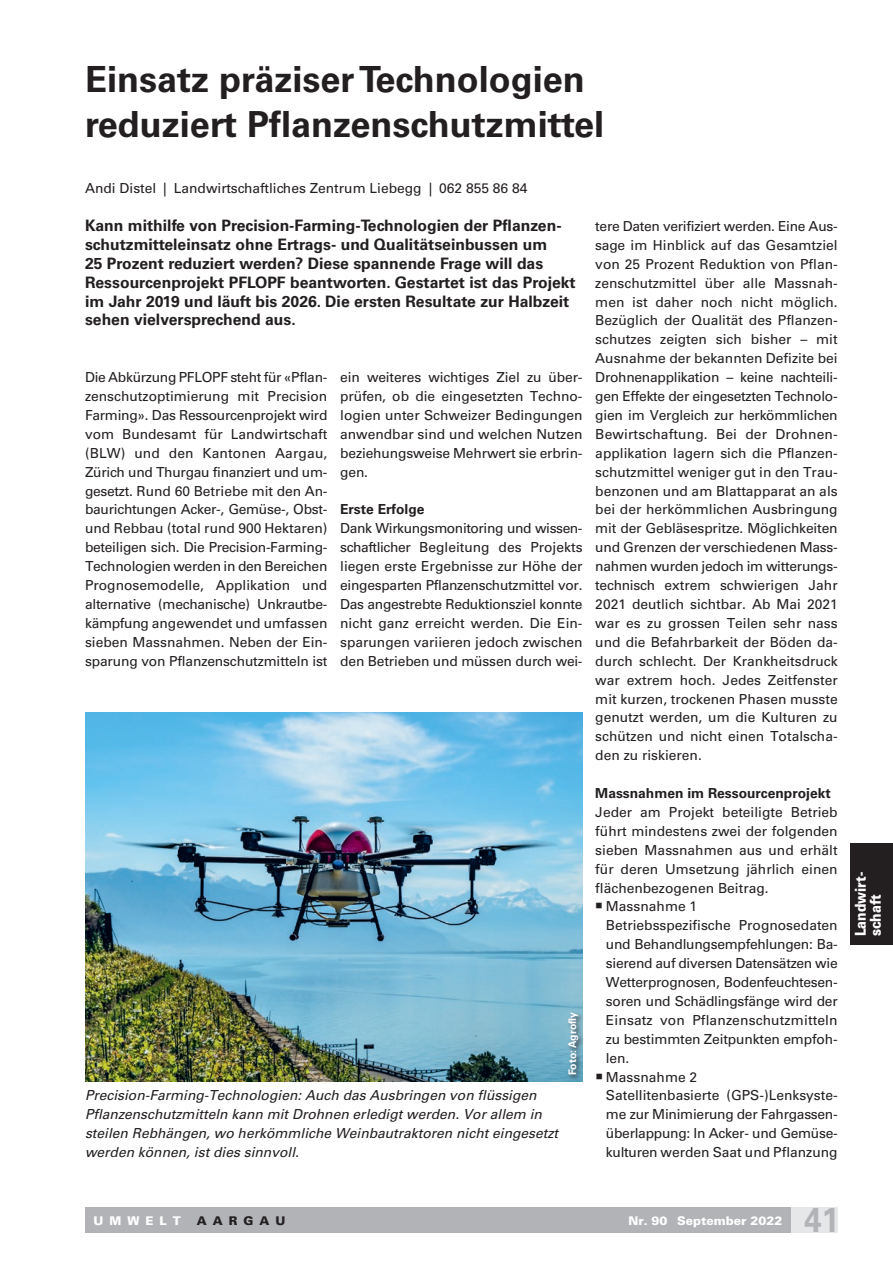
<style>
.page{position:relative;width:893px;height:1263px;background:#fff}
.page>*{position:absolute;margin:0;border:0;box-sizing:border-box;transform-origin:0 0}
.t1{font:700 36px/45px "Univers LT Std";color:#231f20}
.t2{font:700 34.5px "Univers LT Std";color:#b2b3b7;scale:.9 1}
.t3{font:700 15.75px/18.9px "Univers LT Std";color:#231f20}
.t4{font:900 15px/15px "Univers LT Std";color:#fff;scale:.85 1}
.t5{font:13.8px/18.9px "Univers LT Std";color:#231f20;text-align:justify}
.t6{font:13.8px/18.9px "Univers LT Std";letter-spacing:-.02em;color:#231f20}
.t7{font:italic 13.8px/18.9px "Univers LT Std";color:#231f20}
.t8{font:700 13.8px "Univers LT Std";color:#231f20}
.t9{font:900 12px "Univers LT Std";color:#fff}
.t10{font:900 12px "Univers LT Std";letter-spacing:.5em;color:#231f20}
.t11{font:700 10.5px "Univers LT Std";color:#fff}
.s1{font-family:"Carta Std"}
</style>
<div class="page">
<div style="left:85px;top:1207px;width:706px;height:26px;background:#b2b3b7"></div>
<div style="left:791px;top:1207px;width:47px;height:26px;background:#e6e7e9"></div>
<div style="left:850px;top:844px;width:43px;height:101px;background:#231f20"></div>
<img style="left:85px;top:712px;width:498px;height:369px">
<div style="left:566px;top:1010px;width:19px;height:71px;background:#231f20;opacity:.75"></div>
<h1 class="t1" style="left:85px;top:57px;width:521px">Einsatz präziser Technologien reduziert Pflanzenschutzmittel</h1>
<p class="t5" style="left:85px;top:179px;width:444px">Andi Distel | Landwirtschaftliches Zentrum Liebegg | 062 855 86 84</p>
<p class="t3" style="left:85px;top:216px;width:492px">Kann mithilfe von Precision-Farming-Technologien der Pflanzen&shy;schutzmitteleinsatz ohne Ertrags- und Qualitätseinbussen um<br>25 Prozent reduziert werden? Diese spannende Frage will das Ressourcenprojekt PFLOPF beantworten. Gestartet ist das Projekt im Jahr 2019 und läuft bis 2026. Die ersten Resultate zur Halbzeit sehen vielversprechend aus.</p>
<p class="t5" style="left:85px;top:368px;width:244px">Die Abkürzung PFLOPF steht für «Pflan&shy;zenschutzoptimierung mit Precision Farming». Das Ressourcenprojekt wird vom Bundesamt für Landwirtschaft (BLW) und den Kantonen Aargau, Zürich und Thurgau finanziert und um&shy;gesetzt. Rund 60 Betriebe mit den An&shy;baurichtungen Acker-, Gemüse-, Obst&shy;und Rebbau (total rund 900 Hektaren) beteiligen sich. Die Precision-Farming-Technologien werden in den Bereichen Prognosemodelle, Applikation und alternative (mechanische) Unkrautbe&shy;kämpfung angewendet und umfassen sieben Massnahmen. Neben der Ein&shy;sparung von Pflanzenschutzmitteln ist</p>
<p class="t5" style="left:340px;top:368px;width:244px">ein weiteres wichtiges Ziel zu über&shy;prüfen, ob die eingesetzten Techno&shy;logien unter Schweizer Bedingungen anwendbar sind und welchen Nutzen beziehungsweise Mehrwert sie erbrin&shy;gen.</p>
<p class="t8" style="left:340px;top:501px;width:86px">Erste Erfolge</p>
<p class="t5" style="left:340px;top:519px;width:244px">Dank Wirkungsmonitoring und wissen&shy;schaftlicher Begleitung des Projekts liegen erste Ergebnisse zur Höhe der eingesparten Pflanzenschutzmittel vor.<br>Das angestrebte Reduktionsziel konnte nicht ganz erreicht werden. Die Ein&shy;sparungen variieren jedoch zwischen den Betrieben und müssen durch wei-</p>
<p class="t7" style="left:85px;top:1086px;width:475px">Precision-Farming-Technologien: Auch das Ausbringen von flüssigen Pflanzenschutzmitteln kann mit Drohnen erledigt werden. Vor allem in steilen Rebhängen, wo herkömmliche Weinbautraktoren nicht eingesetzt werden können, ist dies sinnvoll.</p>
<p class="t11" style="left:566px;top:1075px;width:65px;rotate:-90deg">Foto: Agrofly</p>
<p class="t5" style="left:595px;top:217px;width:244px">tere Daten verifiziert werden. Eine Aus&shy;sage im Hinblick auf das Gesamtziel von 25 Prozent Reduktion von Pflan&shy;zenschutzmittel über alle Massnah&shy;men ist daher noch nicht möglich.<br>Bezüglich der Qualität des Pflanzen&shy;schutzes zeigten sich bisher – mit Ausnahme der bekannten Defizite bei Drohnenapplikation – keine nachteili&shy;gen Effekte der eingesetzten Technolo&shy;gien im Vergleich zur herkömmlichen Bewirtschaftung. Bei der Drohnen&shy;applikation lagern sich die Pflanzen&shy;schutzmittel weniger gut in den Trau&shy;benzonen und am Blattapparat an als bei der herkömmlichen Ausbringung mit der Gebläsespritze. Möglichkeiten und Grenzen der verschiedenen Mass&shy;nahmen wurden jedoch im witterungs&shy;technisch extrem schwierigen Jahr 2021 deutlich sichtbar. Ab Mai 2021 war es zu grossen Teilen sehr nass und die Befahrbarkeit der Böden da&shy;durch schlecht. Der Krankheitsdruck war extrem hoch. Jedes Zeitfenster mit kurzen, trockenen Phasen musste genutzt werden, um die Kulturen zu schützen und nicht einen Totalscha&shy;den zu riskieren.</p>
<p class="t8" style="left:595px;top:785px;width:237px">Massnahmen im Ressourcenprojekt</p>
<p class="t5" style="left:595px;top:803px;width:244px">Jeder am Projekt beteiligte Betrieb führt mindestens zwei der folgenden sieben Massnahmen aus und erhält für deren Umsetzung jährlich einen flächenbezogenen Beitrag.</p>
<p class="t6" style="left:606px;top:897px;width:233px;text-indent:-11px"><span class="s1">■</span> Massnahme 1<br>Betriebsspezifische Prognosedaten und Behandlungsempfehlungen: Ba&shy;sierend auf diversen Datensätzen wie<br>Wetterprognosen, Bodenfeuchtesen&shy;soren und Schädlingsfänge wird der<br>Einsatz von Pflanzenschutzmitteln zu bestimmten Zeitpunkten empfoh&shy;len.</p>
<p class="t5" style="left:606px;top:1067px;width:233px;text-align:left;text-indent:-11px"><span class="s1">■</span> Massnahme 2<br>Satellitenbasierte (GPS-)Lenksyste&shy;me zur Minimierung der Fahrgassen&shy;überlappung: In Acker- und Gemüse&shy;kulturen werden Saat und Pflanzung</p>
<p class="t4" style="left:853px;top:936px;width:77px;rotate:-90deg">Landwirt&shy;schaft</p>
<p class="t9" style="left:94px;top:1213px;width:89px">UMWELT</p>
<p class="t10" style="left:197px;top:1213px;width:90px">AARGAU</p>
<p class="t9" style="left:628px;top:1213px;width:156px">Nr. 90 September 2022</p>
<h2 class="t2" style="left:804px;top:1200px;width:40px">41</h2>
</div>
